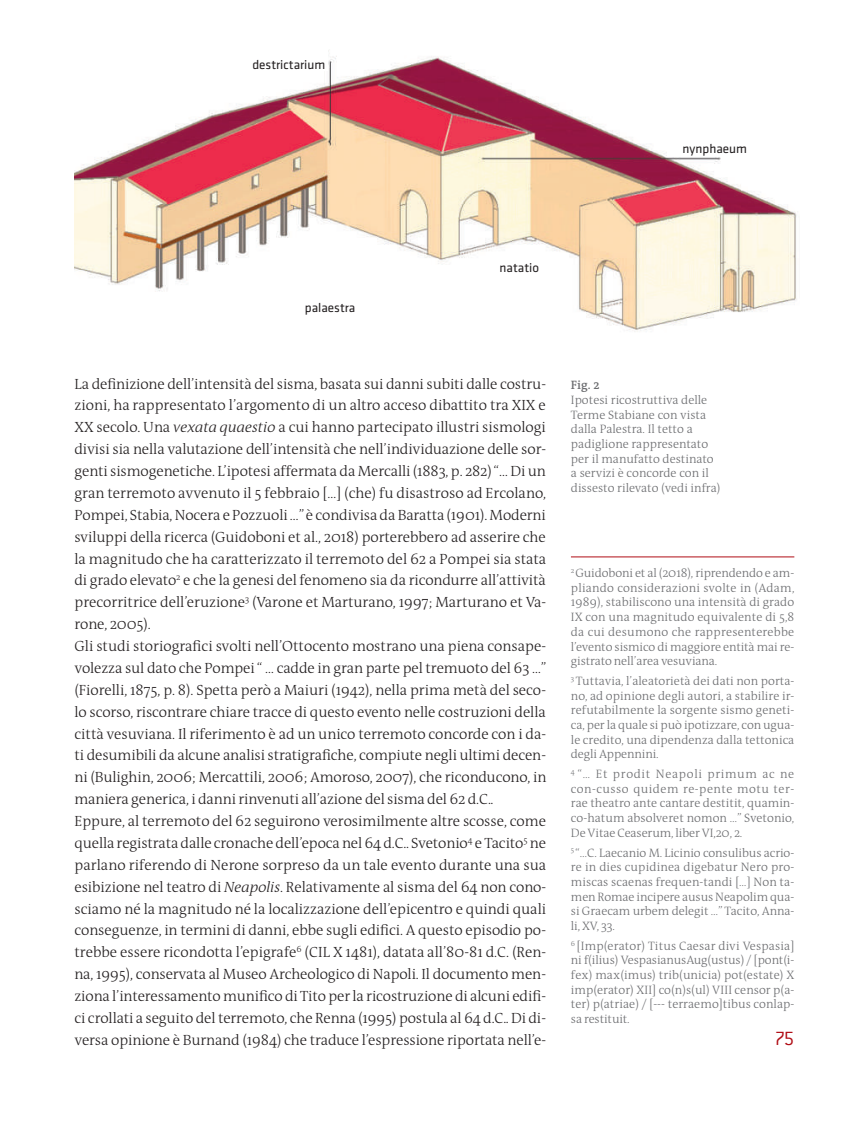
<style>
.page{position:relative;width:844px;height:1141px;background:#fff}
.page>*{position:absolute;margin:0;border:0;box-sizing:border-box;transform-origin:0 0}
.t1{font:300 21px "Conduit ITC";color:#b00d15}
.t2{font:300 14.88px/21.9px "The Antiqua B3";letter-spacing:-.005em;color:#231f20}
.t3{font:13.12px "Klavika";color:#231f20}
.t4{font:300 12.25px/14.7px "The Antiqua B3";color:#6c6d70;text-align:justify}
.t5{font:600 12.25px "The Antiqua B6";color:#6c6d70}
.s1{font-family:"The Antiqua B3 i";font-style:italic}
</style>
<div class="page">
<hr style="left:570px;top:556px;width:224px;height:1px;background:#b00d15">
<img style="left:74px;top:50px;width:723px;height:282px">
<div style="left:197px;top:43px;width:131px;height:28px;background:#fff"></div>
<div style="left:682px;top:125px;width:131px;height:28px;background:#fff"></div>
<div style="left:490px;top:253px;width:78px;height:28px;background:#fff"></div>
<div style="left:282px;top:298px;width:131px;height:28px;background:#fff"></div>
<p class="t3" style="left:252px;top:57px;width:74px">destrictarium</p>
<p class="t3" style="left:682px;top:141px;width:66px">nynphaeum</p>
<p class="t3" style="left:305px;top:301px;width:52px">palaestra</p>
<p class="t3" style="left:499px;top:261px;width:41px">natatio</p>
<p class="t2" style="left:74px;top:373px;width:473px">La definizione dell’intensità del sisma, basata sui danni subiti dalle costru&shy;zioni, ha rappresentato l’argomento di un altro acceso dibattito tra XIX e XX secolo. Una <span class="s1">vexata quaestio</span> a cui hanno partecipato illustri sismologi divisi sia nella valutazione dell’intensità che nell’individuazione delle sor&shy;genti sismogenetiche. L’ipotesi affermata da Mercalli (1883, p. 282) “… Di un gran terremoto avvenuto il 5 febbraio […] (che) fu disastroso ad Ercolano, Pompei, Stabia, Nocera e Pozzuoli …” è condivisa da Baratta (1901). Moderni sviluppi della ricerca (Guidoboni et al., 2018) porterebbero ad asserire che la magnitudo che ha caratterizzato il terremoto del 62 a Pompei sia stata di grado elevato<sup>2</sup> e che la genesi del fenomeno sia da ricondurre all’attività precorritrice dell’eruzione<sup>3</sup> (Varone et Marturano, 1997; Marturano et Va&shy;rone, 2005).<br>Gli studi storiografici svolti nell’Ottocento mostrano una piena consape&shy;volezza sul dato che Pompei “ … cadde in gran parte pel tremuoto del 63 …” (Fiorelli, 1875, p. 8). Spetta però a Maiuri (1942), nella prima metà del seco&shy;lo scorso, riscontrare chiare tracce di questo evento nelle costruzioni della città vesuviana. Il riferimento è ad un unico terremoto concorde con i da&shy;ti desumibili da alcune analisi stratigrafiche, compiute negli ultimi decen&shy;ni (Bulighin, 2006; Mercattili, 2006; Amoroso, 2007), che riconducono, in maniera generica, i danni rinvenuti all’azione del sisma del 62 d.C..<br>Eppure, al terremoto del 62 seguirono verosimilmente altre scosse, come quella registrata dalle cronache dell’epoca nel 64 d.C.. Svetonio<sup>4</sup> e Tacito<sup>5</sup> ne parlano riferendo di Nerone sorpreso da un tale evento durante una sua esibizione nel teatro di <span class="s1">Neapolis</span>. Relativamente al sisma del 64 non cono&shy;sciamo né la magnitudo né la localizzazione dell’epicentro e quindi quali conseguenze, in termini di danni, ebbe sugli edifici. A questo episodio po&shy;trebbe essere ricondotta l’epigrafe<sup>6</sup> (CIL X 1481), datata all’80-81 d.C. (Ren&shy;na, 1995), conservata al Museo Archeologico di Napoli. Il documento men&shy;ziona l’interessamento munifico di Tito per la ricostruzione di alcuni edifi&shy;ci crollati a seguito del terremoto, che Renna (1995) postula al 64 d.C.. Di di&shy;versa opinione è Burnand (1984) che traduce l’espressione riportata nell’e-</p>
<p class="t5" style="left:570px;top:379px;width:30px">Fig. 2</p>
<p class="t4" style="left:570px;top:393px;width:151px;text-align:left">Ipotesi ricostruttiva delle<br>Terme Stabiane con vista dalla Palestra. Il tetto a padiglione rappresentato per il manufatto destinato a servizi è concorde con il dissesto rilevato (vedi infra)</p>
<p class="t4" style="left:570px;top:566px;width:225px"><sup>2</sup> Guidoboni et al (2018), riprendendo e am&shy;pliando considerazioni svolte in (Adam, 1989), stabiliscono una intensità di grado IX con una magnitudo equivalente di 5,8 da cui desumono che rappresenterebbe l’evento sismico di maggiore entità mai re&shy;gistrato nell’area vesuviana.</p>
<p class="t4" style="left:570px;top:674px;width:225px"><sup>3</sup> Tuttavia, l’aleatorietà dei dati non porta&shy;no, ad opinione degli autori, a stabilire ir&shy;refutabilmente la sorgente sismo geneti&shy;ca, per la quale si può ipotizzare, con ugua&shy;le credito, una dipendenza dalla tettonica degli Appennini.</p>
<p class="t4" style="left:570px;top:767px;width:225px"><sup>4</sup> “… Et prodit Neapoli primum ac ne con-cusso quidem re-pente motu ter&shy;rae theatro ante cantare destitit, quamin&shy;co-hatum absolveret nomon …” Svetonio, De Vitae Ceaserum, liber VI,20, 2.</p>
<p class="t4" style="left:570px;top:846px;width:225px"><sup>5</sup> “…C. Laecanio M. Licinio consulibus acrio&shy;re in dies cupidinea digebatur Nero pro&shy;miscas scaenas frequen-tandi […] Non ta&shy;men Romae incipere ausus Neapolim qua&shy;si Graecam urbem delegit …” Tacito, Anna&shy;li, XV, 33.</p>
<p class="t4" style="left:570px;top:939px;width:225px"><sup>6</sup> [Imp(erator) Titus Caesar divi Vespasia] ni f(ilius) VespasianusAug(ustus) / [pont(i&shy;fex) max(imus) trib(unicia) pot(estate) X imp(erator) XII] co(n)s(ul) VIII censor p(a&shy;ter) p(atriae) / [--- terraemo]tibus conlap&shy;sa restituit.</p>
<h1 class="t1" style="left:774px;top:1027px;width:21px">75</h1>
</div>
